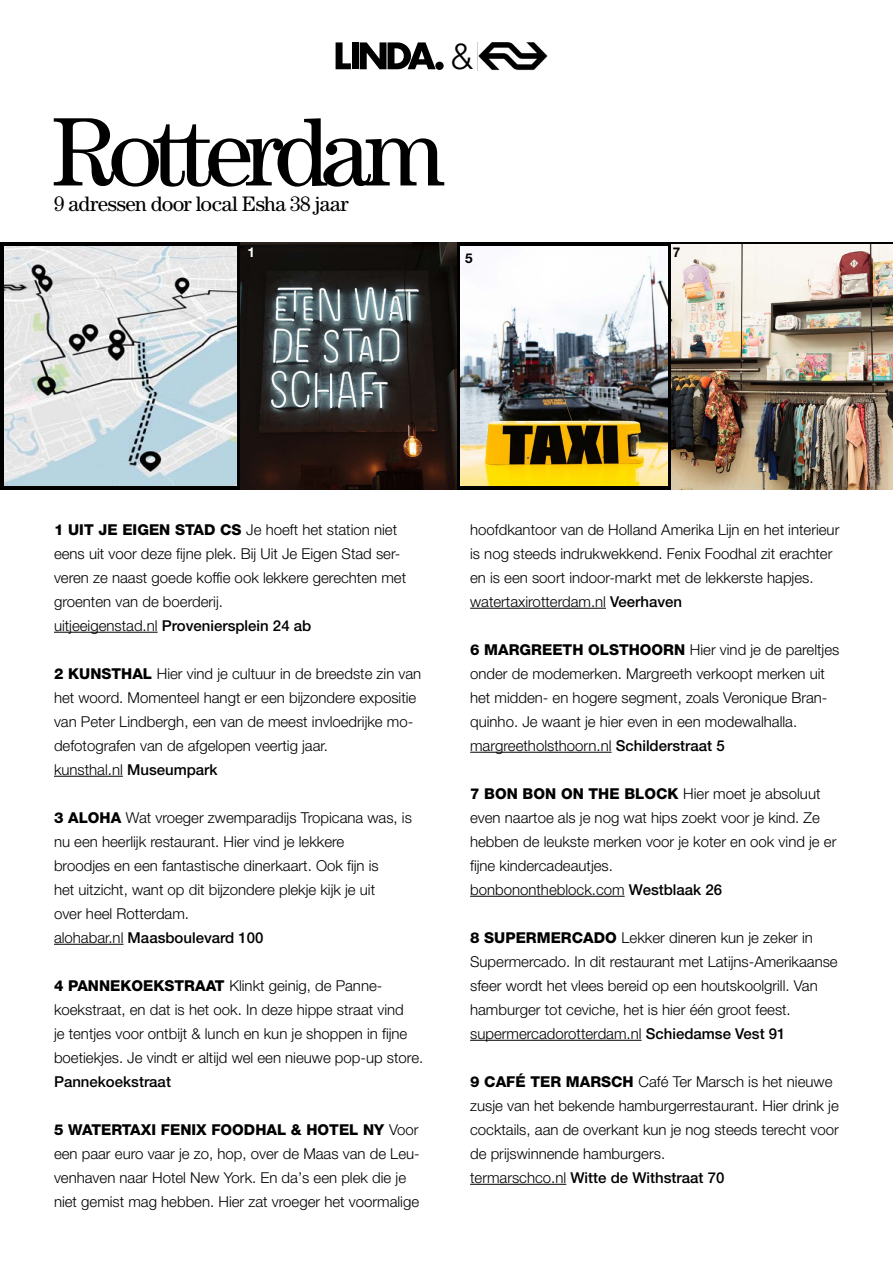
<style>
.page{position:relative;width:893px;height:1263px;background:#fff}
.page>*{position:absolute;margin:0;border:0;box-sizing:border-box;transform-origin:0 0}
.t1{font:97.65px "Century LT";letter-spacing:-.08em;color:#000}
.t2{font:300 36px "Helvetica Neue LT";color:#000}
.t3{font:21px "Century LT";letter-spacing:-.02em;color:#000}
.t4{font:300 15px/24px "Helvetica Neue LT";color:#000}
.t5{font:500 15px "Helvetica Neue LT";color:#000}
.t6{font:700 13.5px "Helvetica Neue LT";color:#000}
.t7{font:700 13.5px "Helvetica Neue LT";color:#fff}
.s1{font-weight:800}
.s2{font-weight:500}
</style>
<div class="page">
<svg style="left:0;top:243px;width:893px;height:247px;background:#20211c"></svg>
<img style="left:460px;top:247px;width:208px;height:238px">
<hr style="left:54px;top:632px;width:104px;height:1px;background:#000">
<hr style="left:54px;top:776px;width:69px;height:1px;background:#000">
<hr style="left:54px;top:944px;width:69px;height:1px;background:#000">
<hr style="left:470px;top:608px;width:136px;height:1px;background:#000">
<hr style="left:470px;top:752px;width:142px;height:1px;background:#000">
<hr style="left:470px;top:896px;width:155px;height:1px;background:#000">
<hr style="left:470px;top:1040px;width:172px;height:1px;background:#000">
<hr style="left:470px;top:1184px;width:96px;height:1px;background:#000">
<svg style="left:336px;top:42px;width:15px;height:27px"></svg>
<div style="left:352px;top:42px;width:7px;height:27px;background:#000"></div>
<svg style="left:360px;top:42px;width:76px;height:27px"></svg>
<div style="left:435px;top:62px;width:9px;height:8px;background:#000;border-radius:50%"></div>
<img style="left:241px;top:243px;width:216px;height:247px">
<img style="left:4px;top:247px;width:232px;height:238px">
<img style="left:671px;top:244px;width:222px;height:246px">
<img style="left:478px;top:42px;width:70px;height:28px">
<h2 class="t2" style="left:451px;top:34px;width:23px">&amp;</h2>
<h1 class="t1" style="left:51px;top:95px;width:396px">Rotterdam</h1>
<h3 class="t3" style="left:54px;top:192px;width:296px">9 adressen door local Esha 38 jaar</h3>
<p class="t7" style="left:247px;top:244px;width:9px">1</p>
<p class="t6" style="left:673px;top:244px;width:9px">7</p>
<p class="t6" style="left:465px;top:250px;width:9px">5</p>
<p class="t4" style="left:54px;top:517px;width:354px"><span class="s1">1 UIT JE EIGEN STAD CS</span> Je hoeft het station niet eens uit voor deze fijne plek. Bij Uit Je Eigen Stad ser&shy;veren ze naast goede koffie ook lekkere gerechten met groenten van de boerderij.<br>uitjeeigenstad.nl <span class="s2">Proveniersplein 24 ab</span></p>
<p class="t4" style="left:54px;top:661px;width:369px"><span class="s1">2 KUNSTHAL</span> Hier vind je cultuur in de breedste zin van het woord. Momenteel hangt er een bijzondere expositie van Peter Lindbergh, een van de meest invloedrijke mo&shy;defotografen van de afgelopen veertig jaar.<br>kunsthal.nl <span class="s2">Museumpark</span></p>
<p class="t4" style="left:54px;top:805px;width:359px"><span class="s1">3 ALOHA</span> Wat vroeger zwemparadijs Tropicana was, is nu een heerlijk restaurant. Hier vind je lekkere<br>broodjes en een fantastische dinerkaart. Ook fijn is<br>het uitzicht, want op dit bijzondere plekje kijk je uit<br>over heel Rotterdam.<br>alohabar.nl <span class="s2">Maasboulevard 100</span></p>
<p class="t4" style="left:54px;top:973px;width:371px"><span class="s1">4 PANNEKOEKSTRAAT</span> Klinkt geinig, de Panne&shy;koekstraat, en dat is het ook. In deze hippe straat vind<br>je tentjes voor ontbijt &amp; lunch en kun je shoppen in fijne boetiekjes. Je vindt er altijd wel een nieuwe pop-up store.</p>
<p class="t5" style="left:54px;top:1072px;width:118px">Pannekoekstraat</p>
<p class="t4" style="left:54px;top:1117px;width:367px"><span class="s1">5 WATERTAXI FENIX FOODHAL &amp; HOTEL NY</span> Voor een paar euro vaar je zo, hop, over de Maas van de Leu&shy;venhaven naar Hotel New York. En da’s een plek die je niet gemist mag hebben. Hier zat vroeger het voormalige</p>
<p class="t4" style="left:470px;top:517px;width:371px">hoofdkantoor van de Holland Amerika Lijn en het interieur is nog steeds indrukwekkend. Fenix Foodhal zit erachter en is een soort indoor-markt met de lekkerste hapjes. watertaxirotterdam.nl <span class="s2">Veerhaven</span></p>
<p class="t4" style="left:470px;top:637px;width:371px"><span class="s1">6 MARGREETH OLSTHOORN</span> Hier vind je de pareltjes onder de modemerken. Margreeth verkoopt merken uit het midden- en hogere segment, zoals Veronique Bran&shy;quinho. Je waant je hier even in een modewalhalla. margreetholsthoorn.nl <span class="s2">Schilderstraat 5</span></p>
<p class="t4" style="left:470px;top:781px;width:368px"><span class="s1">7 BON BON ON THE BLOCK</span> Hier moet je absoluut even naartoe als je nog wat hips zoekt voor je kind. Ze hebben de leukste merken voor je koter en ook vind je er fijne kindercadeautjes.<br>bonbonontheblock.com <span class="s2">Westblaak 26</span></p>
<p class="t4" style="left:470px;top:925px;width:369px"><span class="s1">8 SUPERMERCADO</span> Lekker dineren kun je zeker in Supermercado. In dit restaurant met Latijns-Amerikaanse sfeer wordt het vlees bereid op een houtskoolgrill. Van hamburger tot ceviche, het is hier één groot feest. supermercadorotterdam.nl <span class="s2">Schiedamse Vest 91</span></p>
<p class="t4" style="left:470px;top:1069px;width:370px"><span class="s1">9 CAFÉ TER MARSCH</span> Café Ter Marsch is het nieuwe zusje van het bekende hamburgerrestaurant. Hier drink je cocktails, aan de overkant kun je nog steeds terecht voor de prijswinnende hamburgers.<br>termarschco.nl <span class="s2">Witte de Withstraat 70</span></p>
</div>
